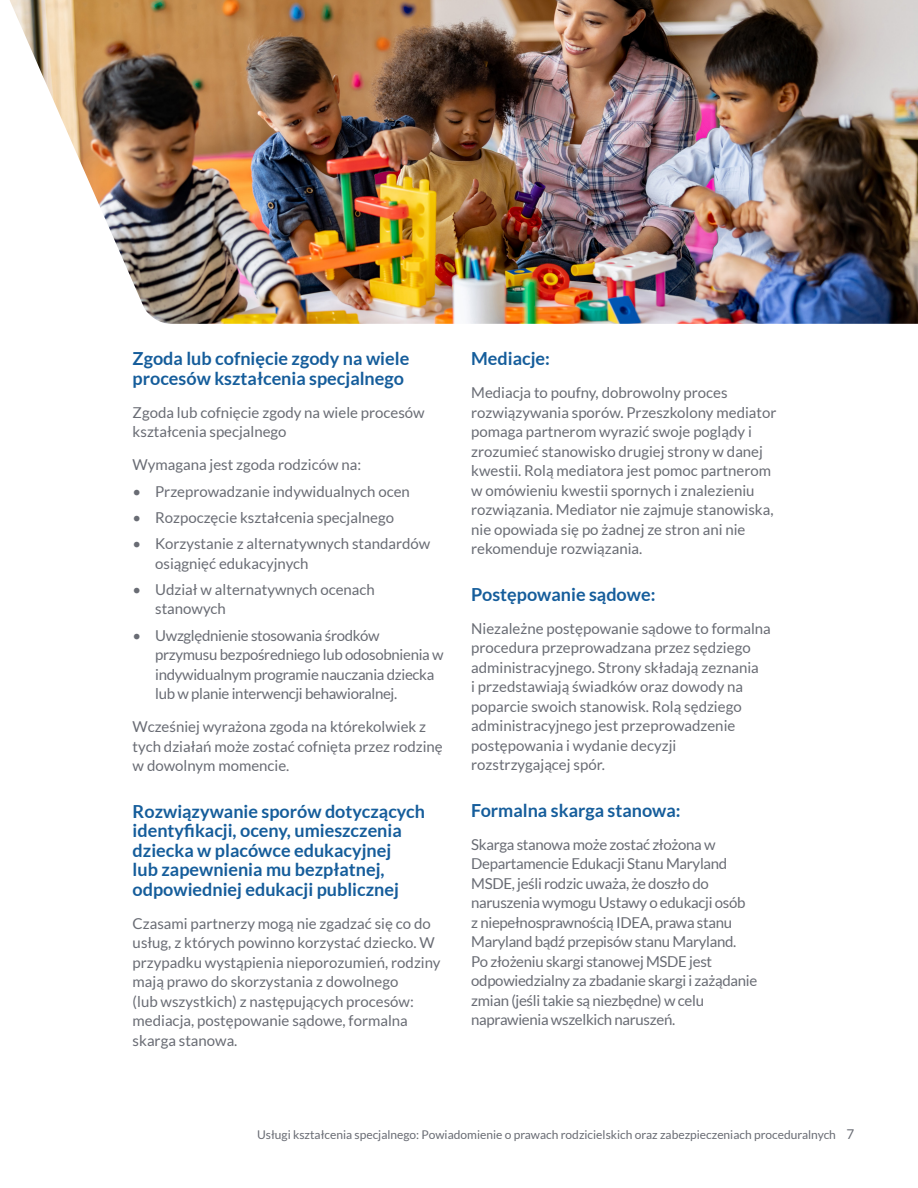
<style>
.page{position:relative;width:918px;height:1188px;background:#fff}
.page>*{position:absolute;margin:0;border:0;box-sizing:border-box;transform-origin:0 0}
.t1{font:700 18px/19.5px "Lato";color:#155d9b}
.Body_Text_Main{font:15px/19.5px "Lato";color:#696c74}
.Body_Text_Main-2{font:15px/19.5px "Lato";letter-spacing:-.02em;color:#696c74}
.Bullet_Body_text{font:15px/19.5px "Lato";letter-spacing:-.005em;color:#696c74}
.t2{font:12px "Lato";color:#696c74}
.s1{font-size:13.5px}
</style>
<div class="page">
<img style="left:10px;top:0;width:908px;height:324px">
<h3 class="t1" style="left:133px;top:349px;width:278px">Zgoda lub cofnięcie zgody na wiele procesów kształcenia specjalnego</h3>
<p class="Body_Text_Main" style="left:133px;top:403px;width:294px">Zgoda lub cofnięcie zgody na wiele procesów kształcenia specjalnego</p>
<p class="Body_Text_Main" style="left:133px;top:455px;width:230px">Wymagana jest zgoda rodziców na:</p>
<p class="Bullet_Body_text" style="left:133px;top:481px;width:279px">• Przeprowadzanie indywidualnych ocen</p>
<p class="Bullet_Body_text" style="left:133px;top:508px;width:263px">• Rozpoczęcie kształcenia specjalnego</p>
<p class="Bullet_Body_text" style="left:155px;top:534px;width:277px;text-indent:-22px">• Korzystanie z alternatywnych standardów osiągnięć edukacyjnych</p>
<p class="Bullet_Body_text" style="left:155px;top:580px;width:221px;text-indent:-22px">• Udział w alternatywnych ocenach stanowych</p>
<p class="Bullet_Body_text" style="left:155px;top:625px;width:290px;text-indent:-22px">• Uwzględnienie stosowania środków przymusu bezpośredniego lub odosobnienia w indywidualnym programie nauczania dziecka lub w planie interwencji behawioralnej.</p>
<p class="Body_Text_Main" style="left:133px;top:717px;width:312px">Wcześniej wyrażona zgoda na którekolwiek z tych działań może zostać cofnięta przez rodzinę w dowolnym momencie.</p>
<h3 class="t1" style="left:133px;top:801px;width:294px">Rozwiązywanie sporów dotyczących identyfikacji, oceny, umieszczenia dziecka w placówce edukacyjnej<br>lub zapewnienia mu bezpłatnej, odpowiedniej edukacji publicznej</h3>
<p class="Body_Text_Main" style="left:133px;top:913px;width:309px">Czasami partnerzy mogą nie zgadzać się co do usług, z których powinno korzystać dziecko. W przypadku wystąpienia nieporozumień, rodziny mają prawo do skorzystania z dowolnego<br>(lub wszystkich) z następujących procesów: mediacja, postępowanie sądowe, formalna skarga stanowa.</p>
<h3 class="t1" style="left:471px;top:349px;width:80px">Mediacje:</h3>
<p class="Body_Text_Main" style="left:471px;top:383px;width:307px">Mediacja to poufny, dobrowolny proces rozwiązywania sporów. Przeszkolony mediator pomaga partnerom wyrazić swoje poglądy i zrozumieć stanowisko drugiej strony w danej kwestii. Rolą mediatora jest pomoc partnerom w omówieniu kwestii spornych i znalezieniu rozwiązania. Mediator nie zajmuje stanowiska, nie opowiada się po żadnej ze stron ani nie rekomenduje rozwiązania.</p>
<h3 class="t1" style="left:471px;top:584px;width:186px">Postępowanie sądowe:</h3>
<p class="Body_Text_Main" style="left:471px;top:619px;width:301px">Niezależne postępowanie sądowe to formalna procedura przeprowadzana przez sędziego administracyjnego. Strony składają zeznania<br>i przedstawiają świadków oraz dowody na poparcie swoich stanowisk. Rolą sędziego administracyjnego jest przeprowadzenie postępowania i wydanie decyzji rozstrzygającej spór.</p>
<h3 class="t1" style="left:471px;top:800px;width:211px">Formalna skarga stanowa:</h3>
<p class="Body_Text_Main-2" style="left:471px;top:835px;width:288px">Skarga stanowa może zostać złożona w Departamencie Edukacji Stanu Maryland MSDE, jeśli rodzic uważa, że doszło do naruszenia wymogu Ustawy o edukacji osób<br>z niepełnosprawnością IDEA, prawa stanu Maryland bądź przepisów stanu Maryland.<br>Po złożeniu skargi stanowej MSDE jest odpowiedzialny za zbadanie skargi i zażądanie zmian (jeśli takie są niezbędne) w celu naprawienia wszelkich naruszeń.</p>
<p class="t2" style="left:257px;top:1128px;width:599px">Usługi kształcenia specjalnego: Powiadomienie o prawach rodzicielskich oraz zabezpieczeniach proceduralnych <span class="s1">7</span></p>
</div>
